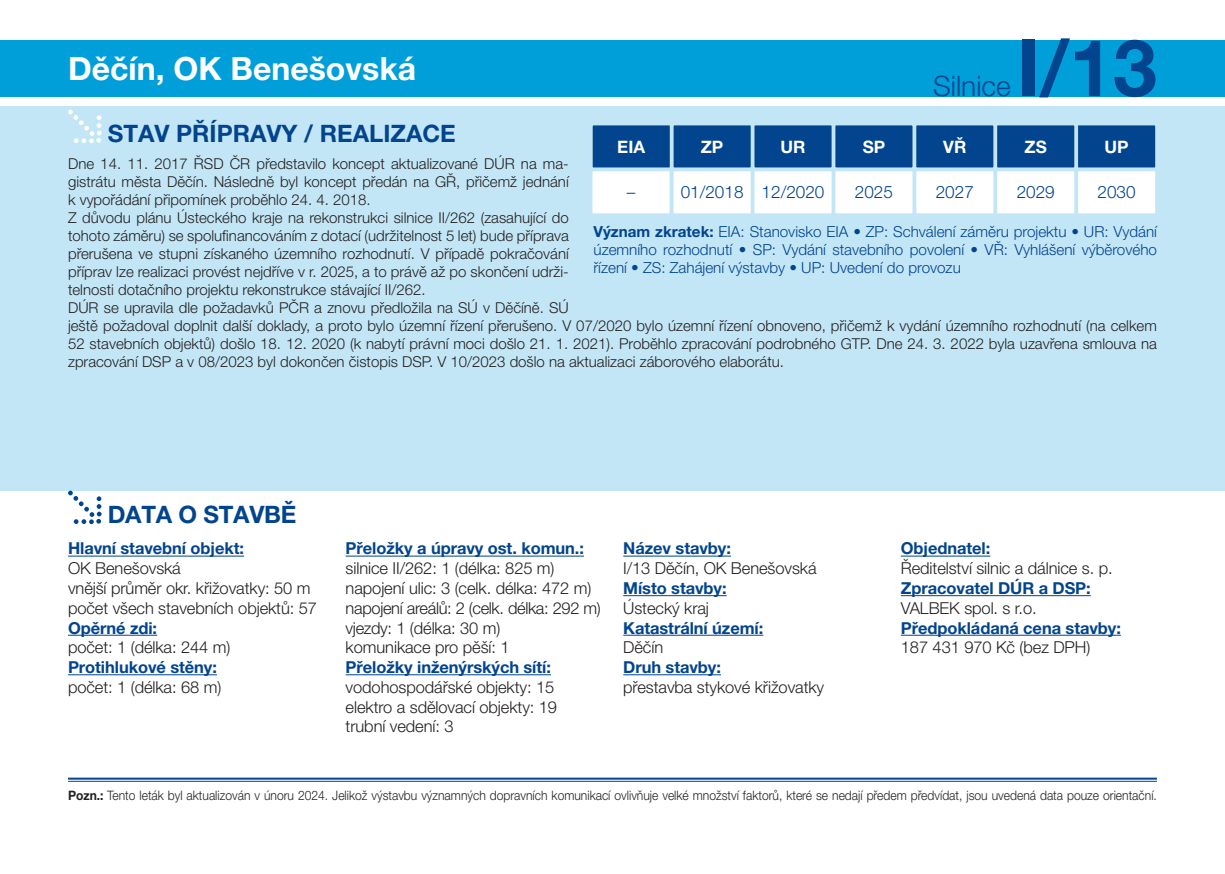
<style>
.page{position:relative;width:1225px;height:874px;background:#fff}
.page>*{position:absolute;margin:0;border:0;box-sizing:border-box;transform-origin:0 0}
.t1{font:700 78.8px "Helvetica Neue LT Pro";color:#02448d}
.t2{font:700 32px "Helvetica Neue LT Pro";color:#fff}
.t3{font:300 28.2px "Helvetica Neue LT Pro";color:#02448d}
.t4{font:700 24px "Helvetica Neue LT Pro";color:#02448d}
.t5{font:300 17.2px "Helvetica Neue LT Pro";color:#02448d}
.t6{font:700 17.2px "Helvetica Neue LT Pro";color:#fff}
.t7{font:300 16.4px "Helvetica Neue LT Pro";letter-spacing:-.005em;color:#231f20}
.t8{font:700 16.4px "Helvetica Neue LT Pro";letter-spacing:-.005em;color:#02448d}
.t9{font:300 15.2px/18.2px "Helvetica Neue LT Pro";color:#02448d;text-align:justify}
.t10{font:300 15px/18px "Helvetica Neue LT Pro";color:#231f20;text-align:justify}
.t11{font:300 13px "Helvetica Neue LT Pro";color:#231f20;scale:.93 1}
.s1{font-weight:700}
</style>
<div class="page">
<div style="left:0;top:106px;width:1225px;height:384px;background:#c3e6f6"></div>
<svg style="left:68px;top:110px;width:34px;height:33px"></svg>
<div style="left:1077px;top:124px;width:79px;height:44px;background:#02448d"></div>
<div style="left:1076px;top:123px;width:81px;height:46px;border:2px solid #c3e6f6"></div>
<div style="left:915px;top:124px;width:79px;height:44px;background:#02448d"></div>
<div style="left:914px;top:123px;width:81px;height:46px;border:2px solid #c3e6f6"></div>
<div style="left:753px;top:124px;width:79px;height:44px;background:#02448d"></div>
<div style="left:752px;top:123px;width:81px;height:46px;border:2px solid #c3e6f6"></div>
<div style="left:996px;top:124px;width:79px;height:44px;background:#02448d"></div>
<div style="left:995px;top:123px;width:81px;height:46px;border:2px solid #c3e6f6"></div>
<div style="left:834px;top:124px;width:79px;height:44px;background:#02448d"></div>
<div style="left:833px;top:123px;width:81px;height:46px;border:2px solid #c3e6f6"></div>
<div style="left:672px;top:124px;width:79px;height:44px;background:#02448d"></div>
<div style="left:671px;top:123px;width:81px;height:46px;border:2px solid #c3e6f6"></div>
<div style="left:592px;top:124px;width:79px;height:44px;background:#02448d"></div>
<div style="left:591px;top:123px;width:80px;height:46px;border:2px solid #c3e6f6"></div>
<div style="left:1077px;top:170px;width:79px;height:44px;background:#fff"></div>
<div style="left:1076px;top:169px;width:81px;height:46px;border:2px solid #c3e6f6"></div>
<div style="left:915px;top:170px;width:79px;height:44px;background:#fff"></div>
<div style="left:914px;top:169px;width:81px;height:46px;border:2px solid #c3e6f6"></div>
<div style="left:753px;top:170px;width:79px;height:44px;background:#fff"></div>
<div style="left:752px;top:169px;width:81px;height:46px;border:2px solid #c3e6f6"></div>
<div style="left:996px;top:170px;width:79px;height:44px;background:#fff"></div>
<div style="left:995px;top:169px;width:81px;height:46px;border:2px solid #c3e6f6"></div>
<div style="left:834px;top:170px;width:79px;height:44px;background:#fff"></div>
<div style="left:833px;top:169px;width:81px;height:46px;border:2px solid #c3e6f6"></div>
<div style="left:672px;top:170px;width:79px;height:44px;background:#fff"></div>
<div style="left:671px;top:169px;width:81px;height:46px;border:2px solid #c3e6f6"></div>
<div style="left:591px;top:170px;width:79px;height:44px;background:#fff"></div>
<div style="left:590px;top:169px;width:81px;height:46px;border:2px solid #c3e6f6"></div>
<hr style="left:68px;top:777px;width:1089px;height:2px;background:#02448d">
<hr style="left:68px;top:780px;width:1089px;height:1px;background:#02448d">
<hr style="left:68px;top:555px;width:176px;height:1px;background:#02448d">
<hr style="left:68px;top:634px;width:89px;height:1px;background:#02448d">
<hr style="left:68px;top:674px;width:149px;height:1px;background:#02448d">
<hr style="left:346px;top:555px;width:238px;height:1px;background:#02448d">
<hr style="left:346px;top:674px;width:205px;height:1px;background:#02448d">
<hr style="left:623px;top:555px;width:108px;height:1px;background:#02448d">
<hr style="left:623px;top:595px;width:103px;height:1px;background:#02448d">
<hr style="left:623px;top:634px;width:140px;height:1px;background:#02448d">
<hr style="left:623px;top:674px;width:98px;height:1px;background:#02448d">
<hr style="left:901px;top:555px;width:89px;height:1px;background:#02448d">
<hr style="left:901px;top:595px;width:189px;height:1px;background:#02448d">
<hr style="left:901px;top:634px;width:220px;height:1px;background:#02448d">
<div style="left:0;top:40px;width:1225px;height:56px;background:#009fda"></div>
<svg style="left:68px;top:490px;width:34px;height:34px"></svg>
<p class="t2" style="left:68px;top:48px;width:349px">Děčín, OK Benešovská</p>
<p class="t4" style="left:108px;top:119px;width:350px">STAV PŘÍPRAVY / REALIZACE</p>
<p class="t3" style="left:933px;top:69px;width:79px">Silnice</p>
<p class="t1" style="left:1016px;top:19px;width:142px">I/13</p>
<p class="t6" style="left:617px;top:136px;width:29px">EIA</p>
<p class="t6" style="left:701px;top:136px;width:24px">ZP</p>
<p class="t6" style="left:780px;top:136px;width:27px">UR</p>
<p class="t6" style="left:862px;top:136px;width:24px">SP</p>
<p class="t6" style="left:943px;top:136px;width:25px">VŘ</p>
<p class="t6" style="left:1024px;top:136px;width:24px">ZS</p>
<p class="t6" style="left:1104px;top:136px;width:26px">UP</p>
<p class="t10" style="left:68px;top:154px;width:502px">Dne 14. 11. 2017 ŘSD ČR představilo koncept aktualizované DÚR na ma&shy;gistrátu města Děčín. Následně byl koncept předán na GŘ, přičemž jednání k vypořádání připomínek proběhlo 24. 4. 2018.</p>
<p class="t10" style="left:68px;top:208px;width:502px">Z důvodu plánu Ústeckého kraje na rekonstrukci silnice II/262 (zasahující do tohoto záměru) se spolufinancováním z dotací (udržitelnost 5 let) bude příprava přerušena ve stupni získaného územního rozhodnutí. V případě pokračování příprav lze realizaci provést nejdříve v r. 2025, a to právě až po skončení udrži&shy;telnosti dotačního projektu rekonstrukce stávající II/262.</p>
<p class="t10" style="left:68px;top:298px;width:1090px;text-align:left">DÚR se upravila dle požadavků PČR a znovu předložila na SÚ v Děčíně. SÚ<br>ještě požadoval doplnit další doklady, a proto bylo územní řízení přerušeno. V 07/2020 bylo územní řízení obnoveno, přičemž k vydání územního rozhodnutí (na celkem 52 stavebních objektů) došlo 18. 12. 2020 (k nabytí právní moci došlo 21. 1. 2021). Proběhlo zpracování podrobného GTP. Dne 24. 3. 2022 byla uzavřena smlouva na zpracování DSP a v 08/2023 byl dokončen čistopis DSP. V 10/2023 došlo na aktualizaci záborového elaborátu.</p>
<p class="t5" style="left:627px;top:182px;width:10px">–</p>
<p class="t5" style="left:680px;top:182px;width:64px">01/2018</p>
<p class="t5" style="left:761px;top:182px;width:64px">12/2020</p>
<p class="t5" style="left:855px;top:182px;width:40px">2025</p>
<p class="t5" style="left:935px;top:182px;width:40px">2027</p>
<p class="t5" style="left:1016px;top:182px;width:40px">2029</p>
<p class="t5" style="left:1097px;top:182px;width:40px">2030</p>
<p class="t9" style="left:593px;top:222px;width:565px"><span class="s1">Význam zkratek:</span> EIA: Stanovisko EIA • ZP: Schválení záměru projektu • UR: Vydání územního rozhodnutí • SP: Vydání stavebního povolení • VŘ: Vyhlášení výběrového řízení • ZS: Zahájení výstavby • UP: Uvedení do provozu</p>
<p class="t4" style="left:108px;top:499px;width:190px">DATA O STAVBĚ</p>
<p class="t8" style="left:68px;top:538px;width:177px">Hlavní stavební objekt:</p>
<p class="t7" style="left:68px;top:558px;width:114px">OK Benešovská</p>
<p class="t7" style="left:68px;top:578px;width:244px">vnější průměr okr. křižovatky: 50 m</p>
<p class="t7" style="left:68px;top:597px;width:250px">počet všech stavebních objektů: 57</p>
<p class="t8" style="left:68px;top:617px;width:91px">Opěrné zdi:</p>
<p class="t7" style="left:68px;top:637px;width:164px">počet: 1 (délka: 244 m)</p>
<p class="t8" style="left:68px;top:656px;width:150px">Protihlukové stěny:</p>
<p class="t7" style="left:68px;top:676px;width:155px">počet: 1 (délka: 68 m)</p>
<p class="t8" style="left:346px;top:538px;width:240px">Přeložky a úpravy ost. komun.:</p>
<p class="t7" style="left:346px;top:558px;width:210px">silnice II/262: 1 (délka: 825 m)</p>
<p class="t7" style="left:346px;top:578px;width:247px">napojení ulic: 3 (celk. délka: 472 m)</p>
<p class="t7" style="left:346px;top:597px;width:257px">napojení areálů: 2 (celk. délka: 292 m)</p>
<p class="t7" style="left:346px;top:617px;width:156px">vjezdy: 1 (délka: 30 m)</p>
<p class="t7" style="left:346px;top:637px;width:165px">komunikace pro pěší: 1</p>
<p class="t8" style="left:346px;top:656px;width:207px">Přeložky inženýrských sítí:</p>
<p class="t7" style="left:346px;top:676px;width:210px">vodohospodářské objekty: 15</p>
<p class="t7" style="left:346px;top:696px;width:213px">elektro a sdělovací objekty: 19</p>
<p class="t7" style="left:346px;top:716px;width:109px">trubní vedení: 3</p>
<p class="t8" style="left:623px;top:538px;width:109px">Název stavby:</p>
<p class="t7" style="left:623px;top:558px;width:195px">I/13 Děčín, OK Benešovská</p>
<p class="t8" style="left:623px;top:577px;width:105px">Místo stavby:</p>
<p class="t7" style="left:623px;top:597px;width:87px">Ústecký kraj</p>
<p class="t8" style="left:623px;top:617px;width:142px">Katastrální území:</p>
<p class="t7" style="left:623px;top:637px;width:41px">Děčín</p>
<p class="t8" style="left:623px;top:656px;width:99px">Druh stavby:</p>
<p class="t7" style="left:623px;top:676px;width:202px">přestavba stykové křižovatky</p>
<p class="t8" style="left:901px;top:538px;width:91px">Objednatel:</p>
<p class="t7" style="left:901px;top:558px;width:213px">Ředitelství silnic a dálnice s. p.</p>
<p class="t8" style="left:901px;top:577px;width:191px">Zpracovatel DÚR a DSP:</p>
<p class="t7" style="left:901px;top:597px;width:137px">VALBEK spol. s r.o.</p>
<p class="t8" style="left:901px;top:617px;width:221px">Předpokládaná cena stavby:</p>
<p class="t7" style="left:901px;top:637px;width:191px">187 431 970 Kč (bez DPH)</p>
<p class="t11" style="left:68px;top:786px;width:1172px"><span class="s1">Pozn.:</span> Tento leták byl aktualizován v únoru 2024. Jelikož výstavbu významných dopravních komunikací ovlivňuje velké množství faktorů, které se nedají předem předvídat, jsou uvedená data pouze orientační.</p>
</div>
